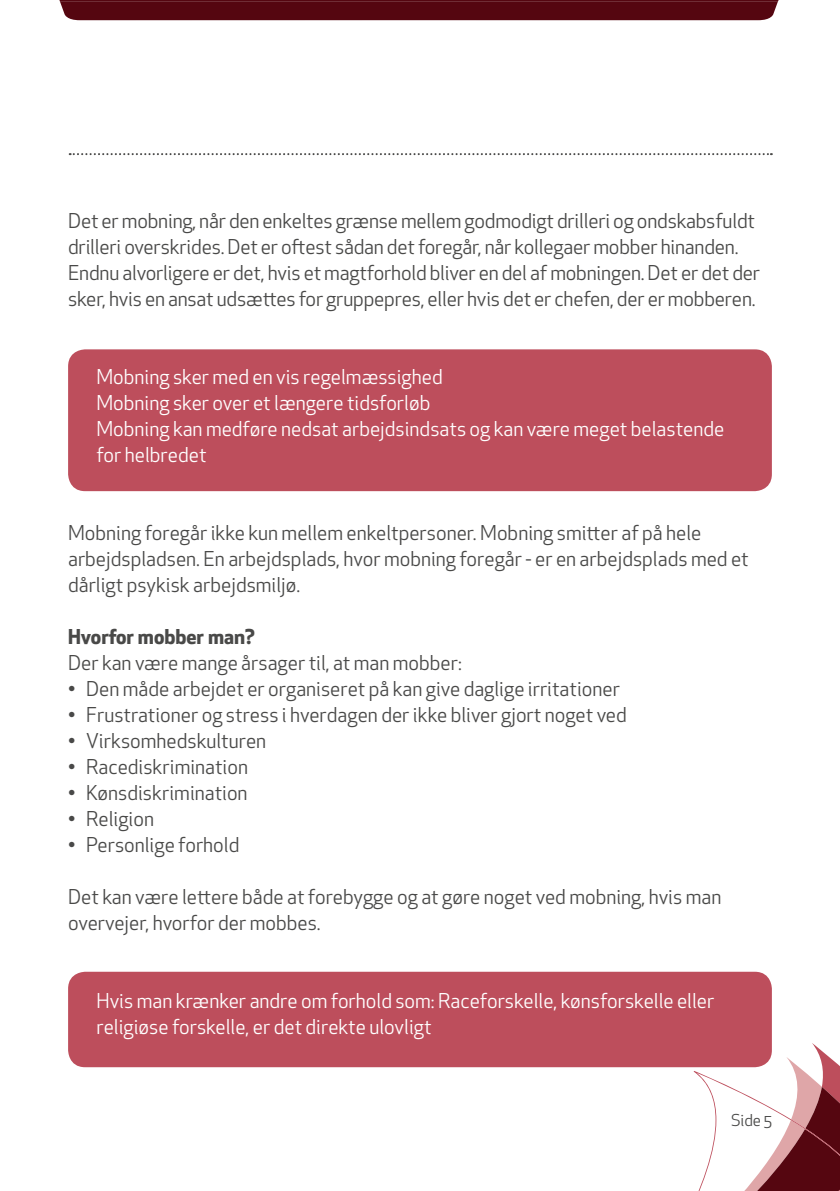
<style>
.page{position:relative;width:840px;height:1191px;background:#fff}
.page>*{position:absolute;margin:0;border:0;box-sizing:border-box;transform-origin:0 0}
.t1{font:20px/26px "Apex New";color:#494948}
.t2{font:20px/26px "Apex New";color:#fff}
.t3{font:700 20px "Apex New";color:#494948}
.t4{font:16px "Apex New";color:#494948}
</style>
<div class="page">
<div style="left:59px;top:0;width:719px;height:20px;background:#550610"></div>
<svg style="left:493px;top:1042px;width:346px;height:149px"></svg>
<svg style="left:70px;top:153px;width:701px;height:2px"></svg>
<div style="left:68px;top:349px;width:703px;height:142px;background:#bd4e5c;border-radius:17px"></div>
<div style="left:68px;top:971px;width:703px;height:96px;background:#bd4e5c;border-radius:17px"></div>
<p class="t1" style="left:68px;top:208px;width:693px">Det er mobning, når den enkeltes grænse mellem godmodigt drilleri og ondskabsfuldt drilleri overskrides. Det er oftest sådan det foregår, når kollegaer mobber hinanden.<br>Endnu alvorligere er det, hvis et magtforhold bliver en del af mobningen. Det er det der sker, hvis en ansat udsættes for gruppepres, eller hvis det er chefen, der er mobberen.</p>
<p class="t2" style="left:96px;top:364px;width:629px">Mobning sker med en vis regelmæssighed<br>Mobning sker over et længere tidsforløb<br>Mobning kan medføre nedsat arbejdsindsats og kan være meget belastende for helbredet</p>
<p class="t1" style="left:68px;top:520px;width:681px">Mobning foregår ikke kun mellem enkeltpersoner. Mobning smitter af på hele arbejdspladsen. En arbejdsplads, hvor mobning foregår - er en arbejdsplads med et dårligt psykisk arbejdsmiljø.</p>
<p class="t3" style="left:68px;top:622px;width:188px">Hvorfor mobber man?</p>
<p class="t1" style="left:68px;top:650px;width:395px">Der kan være mange årsager til, at man mobber:</p>
<p class="t1" style="left:68px;top:676px;width:553px">• Den måde arbejdet er organiseret på kan give daglige irritationer</p>
<p class="t1" style="left:68px;top:702px;width:560px">• Frustrationer og stress i hverdagen der ikke bliver gjort noget ved</p>
<p class="t1" style="left:68px;top:728px;width:199px">• Virksomhedskulturen</p>
<p class="t1" style="left:68px;top:754px;width:181px">• Racediskrimination</p>
<p class="t1" style="left:68px;top:780px;width:181px">• Kønsdiskrimination</p>
<p class="t1" style="left:68px;top:806px;width:87px">• Religion</p>
<p class="t1" style="left:68px;top:832px;width:173px">• Personlige forhold</p>
<p class="t1" style="left:68px;top:884px;width:654px">Det kan være lettere både at forebygge og at gøre noget ved mobning, hvis man overvejer, hvorfor der mobbes.</p>
<p class="t2" style="left:96px;top:988px;width:619px">Hvis man krænker andre om forhold som: Raceforskelle, kønsforskelle eller religiøse forskelle, er det direkte ulovligt</p>
<p class="t4" style="left:730px;top:1110px;width:42px">Side 5</p>
</div>
